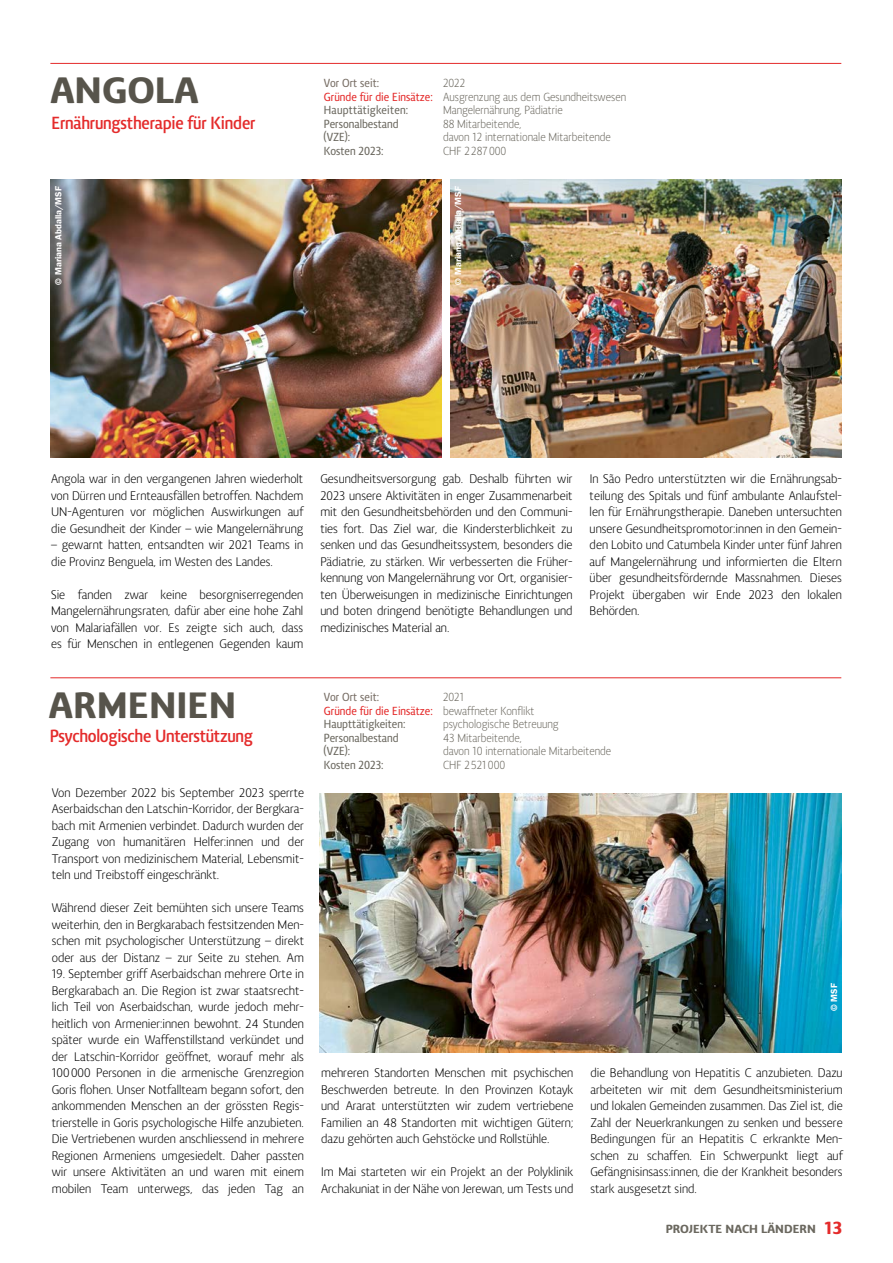
<style>
.page{position:relative;width:893px;height:1263px;background:#fff}
.page>*{position:absolute;margin:0;border:0;box-sizing:border-box;transform-origin:0 0}
.t1{font:900 37.5px "Vitali Neue";color:#57544b}
.t2{font:700 18px "Vitali Neue";letter-spacing:-.02em;color:#e42b2b;scale:.9 1}
.t3{font:12.75px/16.5px "Vitali Neue";color:#000;text-align:justify;scale:.95 1}
.t4{font:12px/13.5px "Vitali Neue";color:#6b685f;scale:.9 1}
.t5{font:600 12px "Vitali Neue";color:#6b685f;scale:.9 1}
.t6{font:600 12px "Vitali Neue";color:#796f66;scale:.9 1}
.t7{font:900 12px "Vitali Neue";color:#6b685f}
.t8{font:600 9px "Franklin Gothic";color:#fff}
.s1{font-weight:600;color:#e42b2b}
.s2{font-weight:600}
.s3{font-size:18px;color:#e42b2b}
</style>
<div class="page">
<hr style="left:50px;top:677px;width:791px;height:1px;background:#e42b2b">
<hr style="left:50px;top:63px;width:791px;height:1px;background:#e42b2b">
<img style="left:50px;top:179px;width:392px;height:278px">
<img style="left:320px;top:793px;width:521px;height:260px">
<img style="left:450px;top:179px;width:391px;height:278px">
<h1 class="t1" style="left:50px;top:68px;width:150px">ANGOLA</h1>
<h2 class="t2" style="left:51px;top:113px;width:228px">Ernährungstherapie für Kinder</h2>
<p class="t6" style="left:324px;top:76px;width:63px">Vor Ort seit:</p>
<p class="t4" style="left:324px;top:76px;width:337px;text-indent:119px">2022<br><span class="s1">Gründe für die Einsätze:</span> Ausgrenzung aus dem Gesundheitswesen<br><span class="s2">Haupttätigkeiten:</span></p>
<p class="t4" style="left:443px;top:103px;width:135px">Mangelernährung, Pädiatrie</p>
<p class="t5" style="left:324px;top:117px;width:85px">Personalbestand</p>
<p class="t4" style="left:443px;top:117px;width:89px">88 Mitarbeitende,</p>
<p class="t5" style="left:324px;top:130px;width:31px">(VZE):</p>
<p class="t4" style="left:443px;top:130px;width:188px">davon 12 internationale Mitarbeitende</p>
<p class="t5" style="left:324px;top:144px;width:68px">Kosten 2023:</p>
<p class="t4" style="left:443px;top:144px;width:72px">CHF 2287000</p>
<p class="t8" style="left:53px;top:285px;width:100px;rotate:-90deg">© Mariana Abdalla/MSF</p>
<p class="t8" style="left:453px;top:285px;width:100px;rotate:-90deg">© Mariana Abdalla/MSF</p>
<p class="t3" style="left:51px;top:470px;width:267px">Angola war in den vergangenen Jahren wiederholt von Dürren und Ernteausfällen betroffen. Nachdem UN-Agenturen vor möglichen Auswirkungen auf die Gesundheit der Kinder – wie Mangelernährung</p>
<p class="t3" style="left:51px;top:536px;width:267px">– gewarnt hatten, entsandten wir 2021 Teams in die Provinz Benguela, im Westen des Landes.</p>
<p class="t3" style="left:51px;top:586px;width:267px">Sie fanden zwar keine besorgniserregenden Mangelernährungsraten, dafür aber eine hohe Zahl von Malariafällen vor. Es zeigte sich auch, dass es für Menschen in entlegenen Gegenden kaum</p>
<h1 class="t1" style="left:49px;top:682px;width:189px">ARMENIEN</h1>
<h2 class="t2" style="left:50px;top:726px;width:227px">Psychologische Unterstützung</h2>
<p class="t3" style="left:52px;top:784px;width:267px">Von Dezember 2022 bis September 2023 sperrte Aserbaidschan den Latschin-Korridor, der Bergkara&shy;bach mit Armenien verbindet. Dadurch wurden der Zugang von humanitären Helfer:innen und der Transport von medizinischem Material, Lebensmit&shy;teln und Treibstoff eingeschränkt.</p>
<p class="t3" style="left:52px;top:899px;width:267px">Während dieser Zeit bemühten sich unsere Teams weiterhin, den in Bergkarabach festsitzenden Men&shy;schen mit psychologischer Unterstützung – direkt oder aus der Distanz – zur Seite zu stehen. Am</p>
<p class="t3" style="left:52px;top:965px;width:267px">19. September griff Aserbaidschan mehrere Orte in Bergkarabach an. Die Region ist zwar staatsrecht&shy;lich Teil von Aserbaidschan, wurde jedoch mehr&shy;heitlich von Armenier:innen bewohnt. 24 Stunden später wurde ein Waffenstillstand verkündet und der Latschin-Korridor geöffnet, worauf mehr als 100000 Personen in die armenische Grenzregion Goris flohen. Unser Notfallteam begann sofort, den ankommenden Menschen an der grössten Regis&shy;trierstelle in Goris psychologische Hilfe anzubieten.<br>Die Vertriebenen wurden anschliessend in mehrere Regionen Armeniens umgesiedelt. Daher passten wir unsere Aktivitäten an und waren mit einem mobilen Team unterwegs, das jeden Tag an</p>
<p class="t3" style="left:320px;top:470px;width:267px">Gesundheitsversorgung gab. Deshalb führten wir 2023 unsere Aktivitäten in enger Zusammenarbeit mit den Gesundheitsbehörden und den Communi&shy;ties fort. Das Ziel war, die Kindersterblichkeit zu senken und das Gesundheitssystem, besonders die Pädiatrie, zu stärken. Wir verbesserten die Früher&shy;kennung von Mangelernährung vor Ort, organisier&shy;ten Überweisungen in medizinische Einrichtungen und boten dringend benötigte Behandlungen und medizinisches Material an.</p>
<p class="t3" style="left:590px;top:470px;width:267px">In São Pedro unterstützten wir die Ernährungsab&shy;teilung des Spitals und fünf ambulante Anlaufstel&shy;len für Ernährungstherapie. Daneben untersuchten unsere Gesundheitspromotor:innen in den Gemein&shy;den Lobito und Catumbela Kinder unter fünf Jahren auf Mangelernährung und informierten die Eltern über gesundheitsfördernde Massnahmen. Dieses Projekt übergaben wir Ende 2023 den lokalen Behörden.</p>
<p class="t6" style="left:324px;top:690px;width:63px">Vor Ort seit:</p>
<p class="t4" style="left:324px;top:691px;width:235px;text-indent:119px">2021<br><span class="s1">Gründe für die Einsätze:</span> bewaffneter Konflikt<br><span class="s2">Haupttätigkeiten:</span></p>
<p class="t4" style="left:443px;top:718px;width:130px">psychologische Betreuung</p>
<p class="t5" style="left:324px;top:731px;width:85px">Personalbestand</p>
<p class="t4" style="left:443px;top:731px;width:89px">43 Mitarbeitende,</p>
<p class="t5" style="left:324px;top:744px;width:31px">(VZE):</p>
<p class="t4" style="left:443px;top:745px;width:188px">davon 10 internationale Mitarbeitende</p>
<p class="t5" style="left:324px;top:758px;width:68px">Kosten 2023:</p>
<p class="t4" style="left:443px;top:758px;width:71px">CHF 2521000</p>
<p class="t8" style="left:829px;top:1011px;width:29px;rotate:-90deg">© MSF</p>
<p class="t3" style="left:321px;top:1064px;width:267px">mehreren Standorten Menschen mit psychischen Beschwerden betreute. In den Provinzen Kotayk und Ararat unterstützten wir zudem vertriebene Familien an 48 Standorten mit wichtigen Gütern; dazu gehörten auch Gehstöcke und Rollstühle.</p>
<p class="t3" style="left:321px;top:1163px;width:267px">Im Mai starteten wir ein Projekt an der Polyklinik<br>Archakuniat in der Nähe von Jerewan, um Tests und</p>
<p class="t3" style="left:590px;top:1064px;width:267px">die Behandlung von Hepatitis C anzubieten. Dazu arbeiteten wir mit dem Gesundheitsministerium und lokalen Gemeinden zusammen. Das Ziel ist, die Zahl der Neuerkrankungen zu senken und bessere Bedingungen für an Hepatitis C erkrankte Men&shy;schen zu schaffen. Ein Schwerpunkt liegt auf Gefängnisinsass:innen, die der Krankheit besonders stark ausgesetzt sind.</p>
<p class="t7" style="left:666px;top:1222px;width:178px">PROJEKTE NACH LÄNDERN <span class="s3">13</span></p>
</div>
